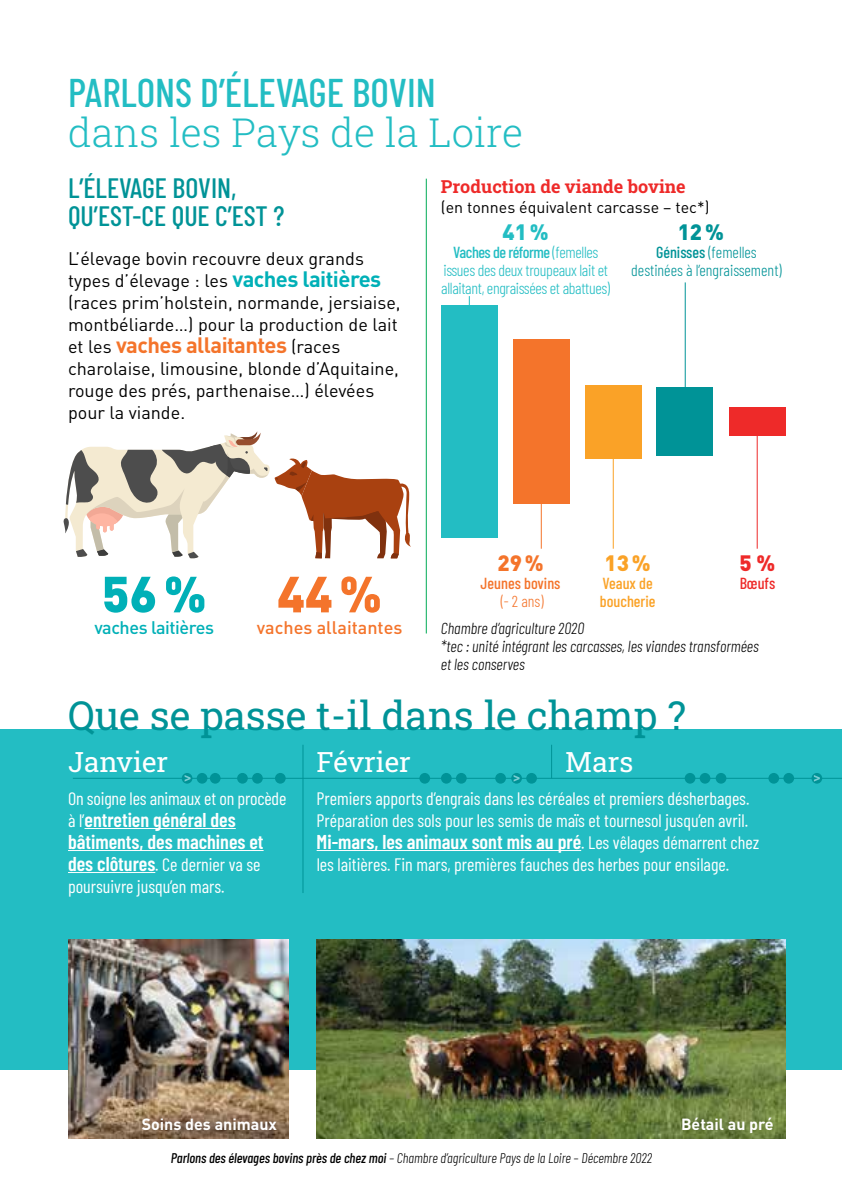
<style>
.page{position:relative;width:842px;height:1191px;background:#fff}
.page>*{position:absolute;margin:0;border:0;box-sizing:border-box;transform-origin:0 0}
.t1{font:900 50px "DINOT";color:#00b0b7}
.t2{font:900 50px "DINOT";color:#f4742b}
.t3{font:40px "Roboto Slab";color:#009397}
.t4{font:500 40px "Barlow Condensed";color:#23bdc3}
.t5{font:300 40px "Roboto Slab";color:#23bdc3}
.t6{font:500 28px/28px "Barlow Condensed";color:#009397}
.t7{font:28px "Roboto Slab";color:#fff}
.t8{font:700 22px "DINOT";letter-spacing:-.025em;color:#f4742b}
.t9{font:900 22px "DINOT";color:#23bdc3}
.t10{font:900 22px "DINOT";color:#009397}
.t11{font:900 22px "DINOT";color:#f4742b}
.t12{font:900 22px "DINOT";color:#faa227}
.t13{font:900 22px "DINOT";color:#ee2a29}
.t14{font:600 20px/22px "Barlow Condensed";color:#fff}
.t15{font:18px/22px "Barlow Condensed";color:#fff}
.t16{font:18px/22px "DINOT";color:#000}
.t17{font:700 18px "Roboto Slab";color:#ee2a29}
.t18{font:500 18px "DINOT";color:#f4742b}
.t19{font:500 18px "DINOT";letter-spacing:-.025em;color:#00b0b7}
.t20{font:italic 300 16px/18px "Barlow Condensed";color:#000}
.t21{font:300 16px/18px "Barlow Condensed";letter-spacing:-.02em;color:#23bdc3;text-align:center}
.t22{font:300 16px/18px "Barlow Condensed";color:#009397;text-align:center}
.t23{font:16px "DINOT";color:#000}
.t24{font:700 16px "DINOT";color:#fff}
.t25{font:500 16px/18px "Barlow Condensed";color:#faa227}
.t26{font:500 16px "Barlow Condensed";color:#f4742b}
.t27{font:300 16px "Barlow Condensed";color:#f4742b}
.t28{font:500 16px "Barlow Condensed";color:#ee2a29}
.t29{font:italic 300 14px "Barlow Condensed";color:#000}
.s1{font-weight:700;font-size:22px;color:#00b0b7}
.s2{font-weight:400;font-size:18px;color:#000}
.s3{font-weight:500}
.s4{font-weight:400;font-size:18px}
.s5{font-weight:600;font-size:20px}
</style>
<div class="page">
<div style="left:0;top:729px;width:842px;height:340px;background:#23bdc3"></div>
<hr style="left:426px;top:179px;width:1px;height:454px;background:#0a5">
<svg style="left:63px;top:431px;width:348px;height:128px"></svg>
<hr style="left:73px;top:778px;width:769px;height:1px;background:#009397">
<hr style="left:85px;top:828px;width:151px;height:1px;background:#fff">
<hr style="left:68px;top:850px;width:196px;height:1px;background:#fff">
<hr style="left:68px;top:872px;width:87px;height:1px;background:#fff">
<hr style="left:317px;top:850px;width:264px;height:1px;background:#fff">
<hr style="left:302px;top:744px;width:1px;height:149px;background:#009397">
<hr style="left:551px;top:744px;width:1px;height:34px;background:#009397">
<img style="left:317px;top:939px;width:468px;height:199px">
<img style="left:68px;top:939px;width:220px;height:199px">
<svg style="left:182px;top:773px;width:10px;height:10px"></svg>
<div style="left:441px;top:773px;width:11px;height:10px;background:#009397;border-radius:50%"></div>
<div style="left:783px;top:773px;width:11px;height:10px;background:#009397;border-radius:50%"></div>
<div style="left:275px;top:773px;width:11px;height:10px;background:#009397;border-radius:50%"></div>
<div style="left:419px;top:773px;width:11px;height:10px;background:#009397;border-radius:50%"></div>
<div style="left:237px;top:773px;width:11px;height:10px;background:#009397;border-radius:50%"></div>
<svg style="left:511px;top:773px;width:11px;height:10px"></svg>
<div style="left:700px;top:773px;width:10px;height:10px;background:#009397;border-radius:50%"></div>
<div style="left:197px;top:773px;width:10px;height:10px;background:#009397;border-radius:50%"></div>
<div style="left:456px;top:773px;width:11px;height:10px;background:#009397;border-radius:50%"></div>
<div style="left:768px;top:773px;width:11px;height:10px;background:#009397;border-radius:50%"></div>
<div style="left:252px;top:773px;width:11px;height:10px;background:#009397;border-radius:50%"></div>
<div style="left:526px;top:773px;width:11px;height:10px;background:#009397;border-radius:50%"></div>
<div style="left:685px;top:773px;width:10px;height:10px;background:#009397;border-radius:50%"></div>
<div style="left:210px;top:773px;width:11px;height:10px;background:#009397;border-radius:50%"></div>
<div style="left:495px;top:773px;width:11px;height:10px;background:#009397;border-radius:50%"></div>
<div style="left:716px;top:773px;width:10px;height:10px;background:#009397;border-radius:50%"></div>
<svg style="left:185px;top:775px;width:6px;height:6px"></svg>
<svg style="left:514px;top:775px;width:6px;height:6px"></svg>
<div style="left:811px;top:773px;width:11px;height:10px;background:#009397;border-radius:50%"></div>
<svg style="left:814px;top:775px;width:6px;height:6px"></svg>
<div style="left:441px;top:305px;width:57px;height:233px;background:#23bdc3"></div>
<div style="left:513px;top:339px;width:57px;height:165px;background:#f4742b"></div>
<div style="left:656px;top:387px;width:57px;height:68px;background:#009397"></div>
<div style="left:585px;top:385px;width:57px;height:73px;background:#faa227"></div>
<div style="left:729px;top:407px;width:56px;height:29px;background:#ee2a29"></div>
<hr style="left:757px;top:421px;width:1px;height:128px;background:#ee2a29">
<hr style="left:613px;top:421px;width:1px;height:128px;background:#faa227">
<hr style="left:541px;top:453px;width:1px;height:96px;background:#f4742b">
<hr style="left:685px;top:282px;width:1px;height:137px;background:#009397">
<hr style="left:469px;top:296px;width:1px;height:122px;background:#23bdc3">
<h2 class="t4" style="left:68px;top:64px;width:369px">PARLONS D’ÉLEVAGE BOVIN</h2>
<h2 class="t5" style="left:68px;top:105px;width:457px">dans les Pays de la Loire</h2>
<h3 class="t6" style="left:68px;top:172px;width:218px">L’ÉLEVAGE BOVIN,<br>QU’EST-CE QUE C’EST ?</h3>
<p class="t16" style="left:68px;top:247px;width:334px">L’élevage bovin recouvre deux grands types d’élevage : les <span class="s1">vaches laitières </span>(races prim’holstein, normande, jersiaise, montbéliarde…) pour la production de lait</p>
<p class="t8" style="left:68px;top:331px;width:274px"><span class="s2">et les</span> vaches allaitantes <span class="s2">(races</span></p>
<p class="t16" style="left:68px;top:357px;width:332px">charolaise, limousine, blonde d’Aquitaine, rouge des prés, parthenaise…) élevées pour la viande.</p>
<p class="t17" style="left:441px;top:174px;width:246px">Production de viande bovine</p>
<p class="t23" style="left:441px;top:197px;width:270px">(en tonnes équivalent carcasse – tec*)</p>
<p class="t9" style="left:503px;top:217px;width:48px">41%</p>
<p class="t21" style="left:441px;top:242px;width:170px"><span class="s3">Vaches de réforme</span> (femelles issues des deux troupeaux lait et allaitant, engraissées et abattues)</p>
<p class="t10" style="left:678px;top:217px;width:48px">12%</p>
<p class="t22" style="left:631px;top:242px;width:152px"><span class="s3">Génisses</span> (femelles destinées à l’engraissement)</p>
<p class="t11" style="left:497px;top:548px;width:48px">29%</p>
<p class="t26" style="left:481px;top:571px;width:81px">Jeunes bovins</p>
<p class="t27" style="left:501px;top:589px;width:44px">(- 2 ans)</p>
<p class="t12" style="left:605px;top:548px;width:48px">13%</p>
<p class="t25" style="left:600px;top:573px;width:57px">Veaux de boucherie</p>
<p class="t13" style="left:739px;top:548px;width:37px">5 %</p>
<p class="t28" style="left:740px;top:571px;width:37px">Bœufs</p>
<h1 class="t1" style="left:102px;top:561px;width:106px">56%</h1>
<p class="t19" style="left:94px;top:616px;width:121px">vaches laitières</p>
<p class="t20" style="left:441px;top:618px;width:319px">Chambre d’agriculture 2020<br>*tec : unité intégrant les carcasses, les viandes transformées et les conserves</p>
<h1 class="t2" style="left:277px;top:561px;width:106px">44%</h1>
<p class="t18" style="left:257px;top:616px;width:147px">vaches allaitantes</p>
<h2 class="t3" style="left:68px;top:687px;width:619px">Que se passe t-il dans le champ ?</h2>
<h3 class="t7" style="left:68px;top:743px;width:102px">Janvier</h3>
<h3 class="t7" style="left:317px;top:743px;width:96px">Février</h3>
<h3 class="t7" style="left:565px;top:743px;width:70px">Mars</h3>
<p class="t15" style="left:68px;top:786px;width:220px">On soigne les animaux et on procède</p>
<p class="t14" style="left:68px;top:807px;width:197px"><span class="s4">à l’</span>entretien général des bâtiments, des machines et</p>
<p class="t15" style="left:68px;top:852px;width:194px"><span class="s5">des clôtures</span>. Ce dernier va se poursuivre jusqu’en mars.</p>
<p class="t15" style="left:317px;top:786px;width:434px">Premiers apports d’engrais dans les céréales et premiers désherbages.<br>Préparation des sols pour les semis de maïs et tournesol jusqu’en avril.</p>
<p class="t14" style="left:317px;top:829px;width:444px">Mi-mars, les animaux sont mis au pré<span class="s4">. Les vêlages démarrent chez</span></p>
<p class="t15" style="left:317px;top:852px;width:414px">les laitières. Fin mars, premières fauches des herbes pour ensilage.</p>
<p class="t24" style="left:142px;top:1113px;width:137px">Soins des animaux</p>
<p class="t24" style="left:681px;top:1113px;width:94px">Bétail au pré</p>
<p class="t29" style="left:171px;top:1148px;width:483px"><span class="s3">Parlons des élevages bovins près de chez moi</span> – Chambre d’agriculture Pays de la Loire – Décembre 2022</p>
</div>
